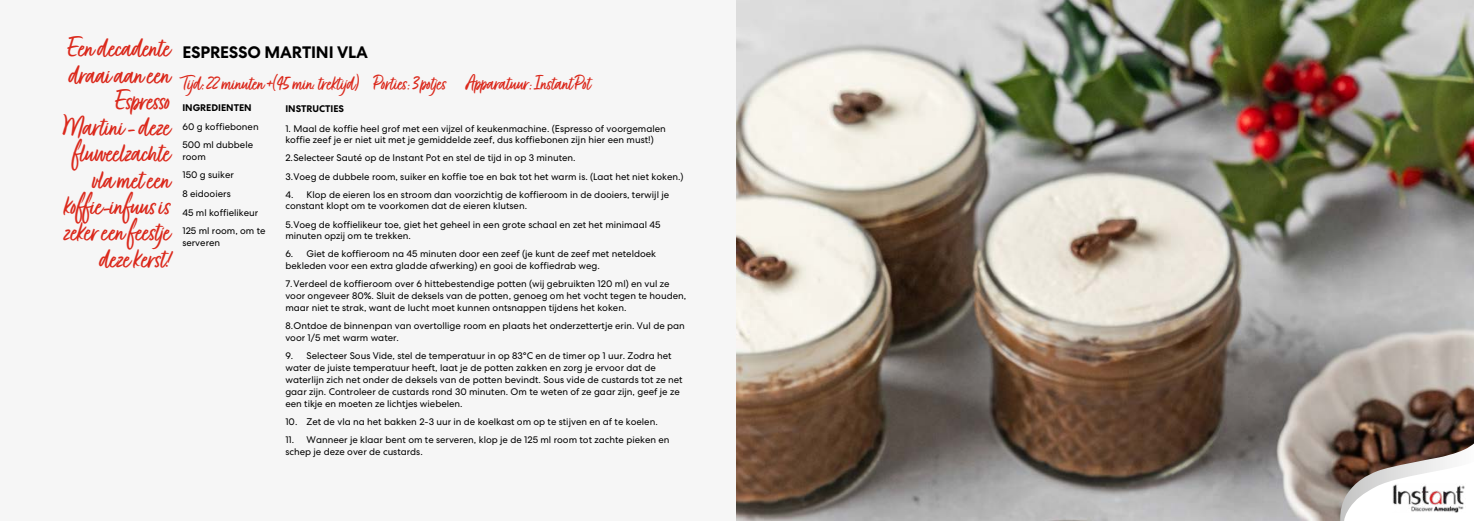
<style>
.page{position:relative;width:1474px;height:521px;background:#fff}
.page>*{position:absolute;margin:0;border:0;box-sizing:border-box;transform-origin:0 0}
.t1{font:32.38px/26.2px "Fave Script Pro";letter-spacing:-.02em;color:#db291c;text-align:right}
.t2{font:23.62px "Fave Script Pro";letter-spacing:-.02em;color:#db291c}
.t3{font:700 16.62px "Centra No 2";letter-spacing:-.01em;color:#000}
.t4{font:9.62px/11.9px "Centra No 2";color:#000}
.t5{font:700 9.62px "Centra No 2";color:#000}
</style>
<div class="page">
<div style="left:0;top:0;width:1473px;height:521px;background:#f6f6f6"></div>
<img style="left:737px;top:0;width:736px;height:521px">
<svg style="left:1340px;top:441px;width:133px;height:80px"></svg>
<img style="left:1392px;top:484px;width:73px;height:29px">
<h1 class="t1" style="left:64px;top:33px;width:108px">Een decadente draai aan een<br>Espresso<br>Martini - deze fluweelzachte vla met een koffie-infuus is zeker een feestje deze kerst!</h1>
<h3 class="t3" style="left:182px;top:42px;width:187px">ESPRESSO MARTINI VLA</h3>
<h2 class="t2" style="left:182px;top:68px;width:410px">Tijd: 22 minuten +(45 min. trektijd) Porties: 3 potjes Apparatuur: Instant Pot</h2>
<p class="t5" style="left:182px;top:102px;width:71px">INGREDIENTEN</p>
<p class="t4" style="left:182px;top:117px;width:78px;line-height:18.6px">60 g koffiebonen<br>500 ml dubbele</p>
<p class="t4" style="left:182px;top:147px;width:85px;line-height:18.6px">room<br>150 g suiker<br>8 eidooiers<br>45 ml koffielikeur<br>125 ml room, om te</p>
<p class="t4" style="left:182px;top:236px;width:39px">serveren</p>
<p class="t5" style="left:285px;top:103px;width:60px">INSTRUCTIES</p>
<p class="t4" style="left:285px;top:122px;width:382px">1. Maal de koffie heel grof met een vijzel of keukenmachine. (Espresso of voorgemalen koffie zeef je er niet uit met je gemiddelde zeef, dus koffiebonen zijn hier een must!)</p>
<p class="t4" style="left:285px;top:149px;width:400px;line-height:18px">2.Selecteer Sauté op de Instant Pot en stel de tijd in op 3 minuten.<br>3.Voeg de dubbele room, suiker en koffie toe en bak tot het warm is. (Laat het niet koken.)</p>
<p class="t4" style="left:285px;top:188px;width:385px">4. Klop de eieren los en stroom dan voorzichtig de koffieroom in de dooiers, terwijl je constant klopt om te voorkomen dat de eieren klutsen.</p>
<p class="t4" style="left:285px;top:218px;width:377px">5.Voeg de koffielikeur toe, giet het geheel in een grote schaal en zet het minimaal 45 minuten opzij om te trekken.</p>
<p class="t4" style="left:285px;top:248px;width:372px">6. Giet de koffieroom na 45 minuten door een zeef (je kunt de zeef met neteldoek bekleden voor een extra gladde afwerking) en gooi de koffiedrab weg.</p>
<p class="t4" style="left:285px;top:278px;width:402px">7.Verdeel de koffieroom over 6 hittebestendige potten (wij gebruikten 120 ml) en vul ze voor ongeveer 80%. Sluit de deksels van de potten, genoeg om het vocht tegen te houden, maar niet te strak, want de lucht moet kunnen ontsnappen tijdens het koken.</p>
<p class="t4" style="left:285px;top:320px;width:401px">8.Ontdoe de binnenpan van overtollige room en plaats het onderzettertje erin. Vul de pan voor 1/5 met warm water.</p>
<p class="t4" style="left:285px;top:350px;width:399px">9. Selecteer Sous Vide, stel de temperatuur in op 83°C en de timer op 1 uur. Zodra het water de juiste temperatuur heeft, laat je de potten zakken en zorg je ervoor dat de waterlijn zich net onder de deksels van de potten bevindt. Sous vide de custards tot ze net gaar zijn. Controleer de custards rond 30 minuten. Om te weten of ze gaar zijn, geef je ze een tikje en moeten ze lichtjes wiebelen.</p>
<p class="t4" style="left:285px;top:416px;width:374px">10. Zet de vla na het bakken 2-3 uur in de koelkast om op te stijven en af te koelen.</p>
<p class="t4" style="left:285px;top:433px;width:386px;line-height:12.2px">11. Wanneer je klaar bent om te serveren, klop je de 125 ml room tot zachte pieken en schep je deze over de custards.</p>
</div>
